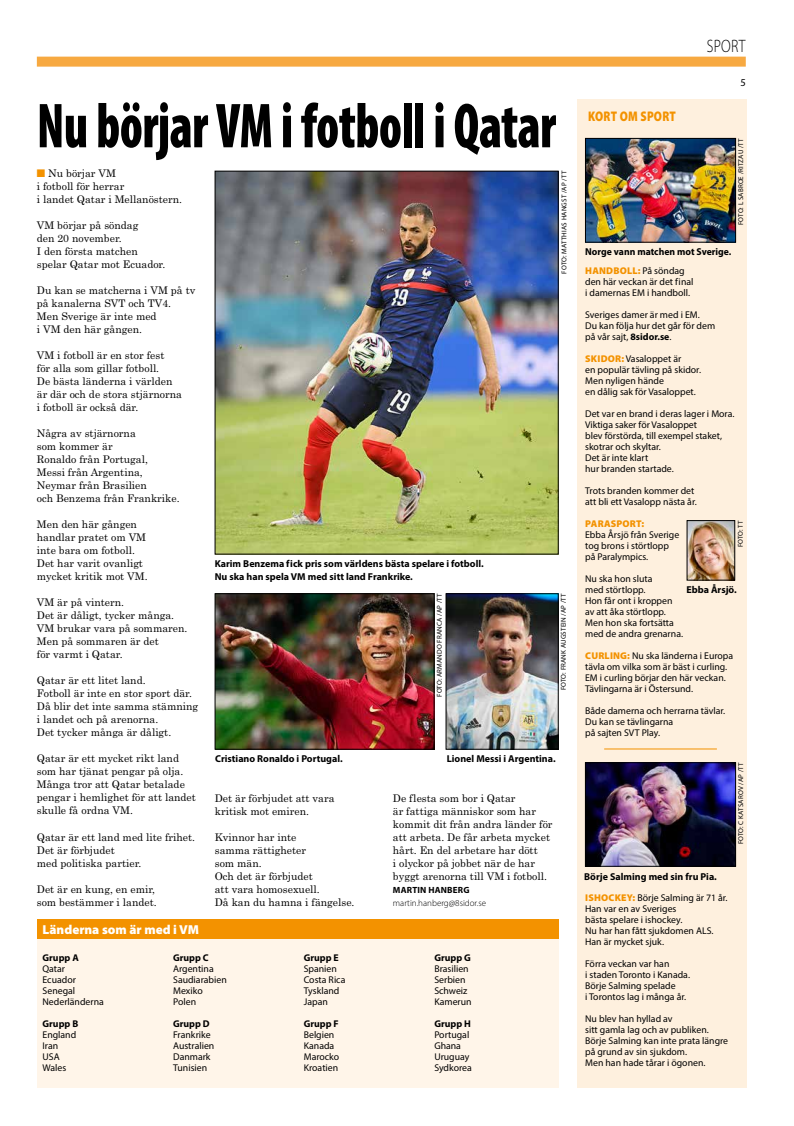
<style>
.page{position:relative;width:794px;height:1126px;background:#fff}
.page>*{position:absolute;margin:0;border:0;box-sizing:border-box;transform-origin:0 0}
.t1{font:900 condensed 64px "Myriad Pro";letter-spacing:-.01em;color:#000;scale:.8 1}
.t2{font:300 18px "Myriad Pro";letter-spacing:.02em;color:#000;scale:.8 1}
.t3{font:900 14px "Myriad Pro";letter-spacing:.02em;color:#f39200;scale:.8 1}
.t4{font:900 13px "Myriad Pro";color:#fff}
.t5{font:10.5px/13px "Century Schoolbook Std";color:#000}
.t6{font:10.5px "Myriad Pro";color:#000}
.t7{font:700 10px/12.6px "Myriad Pro";color:#000}
.t8{font:9.8px/11px "Myriad Pro";color:#000}
.t9{font:700 9.8px "Myriad Pro";color:#000}
.t10{font:900 9.8px "Myriad Pro";letter-spacing:.02em;color:#f39200}
.t11{font:300 9px "Myriad Pro";color:#000}
.t12{font:700 9px "Myriad Pro";letter-spacing:.02em;color:#000}
.t13{font:7px "Myriad Pro";letter-spacing:.02em;color:#000}
.s1{color:#f39200}
.s2{font-weight:900;color:#f39200}
.s3{font-weight:700}
</style>
<div class="page">
<div style="left:576px;top:99px;width:170px;height:988px;background:#fef0de"></div>
<img style="left:217px;top:173px;width:339px;height:379px">
<div style="left:215px;top:171px;width:343px;height:383px;border:1px solid #000"></div>
<div style="left:37px;top:57px;width:709px;height:10px;background:#f7a941"></div>
<hr style="left:604px;top:748px;width:113px;height:1px;background:#f39200">
<img style="left:587px;top:140px;width:147px;height:100px">
<div style="left:585px;top:138px;width:151px;height:104px;border:1px solid #000"></div>
<div style="left:37px;top:919px;width:521px;height:20px;background:#f39200"></div>
<div style="left:37px;top:939px;width:521px;height:148px;background:#fff5e9"></div>
<img style="left:217px;top:595px;width:215px;height:152px">
<div style="left:215px;top:593px;width:219px;height:156px;border:1px solid #000"></div>
<img style="left:448px;top:595px;width:108px;height:152px">
<div style="left:446px;top:593px;width:112px;height:156px;border:1px solid #000"></div>
<img style="left:689px;top:522px;width:44px;height:56px">
<div style="left:687px;top:520px;width:48px;height:60px;border:1px solid #000"></div>
<img style="left:587px;top:764px;width:147px;height:100px">
<div style="left:585px;top:762px;width:151px;height:104px;border:1px solid #000"></div>
<h1 class="t1" style="left:37px;top:85px;width:650px">Nu börjar VM i fotboll i Qatar</h1>
<p class="t5" style="left:37px;top:167px;width:147px"><span class="s1">■</span> Nu börjar VM<br>i fotboll för herrar<br>i landet Qatar i Mellanöstern.</p>
<p class="t5" style="left:37px;top:219px;width:130px">VM börjar på söndag<br>den 20 november.<br>I den första matchen spelar Qatar mot Ecuador.</p>
<p class="t5" style="left:37px;top:284px;width:160px">Du kan se matcherna i VM på tv på kanalerna SVT och TV4.<br>Men Sverige är inte med<br>i VM den här gången.</p>
<p class="t5" style="left:37px;top:349px;width:147px">VM i fotboll är en stor fest<br>för alla som gillar fotboll.<br>De bästa länderna i världen är där och de stora stjärnorna i fotboll är också där.</p>
<p class="t5" style="left:37px;top:427px;width:144px">Några av stjärnorna<br>som kommer är<br>Ronaldo från Portugal,<br>Messi från Argentina,<br>Neymar från Brasilien<br>och Benzema från Frankrike.</p>
<p class="t5" style="left:37px;top:518px;width:112px">Men den här gången handlar pratet om VM inte bara om fotboll.<br>Det har varit ovanligt mycket kritik mot VM.</p>
<p class="t5" style="left:37px;top:596px;width:152px">VM är på vintern.<br>Det är dåligt, tycker många.<br>VM brukar vara på sommaren.<br>Men på sommaren är det<br>för varmt i Qatar.</p>
<p class="t5" style="left:37px;top:674px;width:163px">Qatar är ett litet land.<br>Fotboll är inte en stor sport där.<br>Då blir det inte samma stämning i landet och på arenorna.<br>Det tycker många är dåligt.</p>
<p class="t5" style="left:37px;top:751px;width:161px">Qatar är ett mycket rikt land som har tjänat pengar på olja.<br>Många tror att Qatar betalade pengar i hemlighet för att landet skulle få ordna VM.</p>
<p class="t5" style="left:37px;top:829px;width:160px">Qatar är ett land med lite frihet.<br>Det är förbjudet<br>med politiska partier.</p>
<p class="t5" style="left:37px;top:881px;width:121px">Det är en kung, en emir, som bestämmer i landet.</p>
<h3 class="t4" style="left:43px;top:920px;width:158px">Länderna som är med i VM</h3>
<p class="t13" style="left:559px;top:273px;width:104px;rotate:-90deg">FOTO: MATTHIAS HANGST /AP /TT</p>
<p class="t7" style="left:215px;top:557px;width:270px">Karim Benzema fick pris som världens bästa spelare i fotboll.<br>Nu ska han spela VM med sitt land Frankrike.</p>
<p class="t13" style="left:435px;top:697px;width:105px;rotate:-90deg">FOTO: ARMANDO FRANCA /AP /TT</p>
<p class="t13" style="left:559px;top:690px;width:98px;rotate:-90deg">FOTO: FRANK AUGSTEIN /AP /TT</p>
<p class="t7" style="left:215px;top:752px;width:129px">Cristiano Ronaldo i Portugal.</p>
<p class="t7" style="left:447px;top:752px;width:110px">Lionel Messi i Argentina.</p>
<p class="t5" style="left:215px;top:791px;width:121px">Det är förbjudet att vara kritisk mot emiren.</p>
<p class="t5" style="left:215px;top:830px;width:141px">Kvinnor har inte<br>samma rättigheter<br>som män.<br>Och det är förbjudet<br>att vara homosexuell.<br>Då kan du hamna i fängelse.</p>
<p class="t5" style="left:393px;top:791px;width:161px">De flesta som bor i Qatar<br>är fattiga människor som har kommit dit från andra länder för att arbeta. De får arbeta mycket hårt. En del arbetare har dött<br>i olyckor på jobbet när de har byggt arenorna till VM i fotboll.</p>
<p class="t12" style="left:393px;top:883px;width:78px">MARTIN HANBERG</p>
<p class="t11" style="left:393px;top:897px;width:95px">martin.hanberg@8sidor.se</p>
<p class="t9" style="left:43px;top:951px;width:38px">Grupp A</p>
<p class="t8" style="left:43px;top:963px;width:63px">Qatar<br>Ecuador<br>Senegal<br>Nederländerna</p>
<p class="t9" style="left:43px;top:1017px;width:37px">Grupp B</p>
<p class="t8" style="left:43px;top:1029px;width:35px">England<br>Iran<br>USA<br>Wales</p>
<p class="t9" style="left:173px;top:951px;width:37px">Grupp C</p>
<p class="t8" style="left:173px;top:963px;width:55px">Argentina<br>Saudiarabien<br>Mexiko<br>Polen</p>
<p class="t9" style="left:173px;top:1017px;width:38px">Grupp D</p>
<p class="t8" style="left:173px;top:1029px;width:43px">Frankrike<br>Australien<br>Danmark<br>Tunisien</p>
<p class="t9" style="left:304px;top:951px;width:37px">Grupp E</p>
<p class="t8" style="left:304px;top:963px;width:43px">Spanien<br>Costa Rica<br>Tyskland<br>Japan</p>
<p class="t9" style="left:304px;top:1017px;width:36px">Grupp F</p>
<p class="t8" style="left:304px;top:1029px;width:37px">Belgien<br>Kanada<br>Marocko<br>Kroatien</p>
<p class="t9" style="left:434px;top:951px;width:38px">Grupp G</p>
<p class="t8" style="left:434px;top:963px;width:39px">Brasilien<br>Serbien<br>Schweiz<br>Kamerun</p>
<p class="t9" style="left:434px;top:1017px;width:38px">Grupp H</p>
<p class="t8" style="left:434px;top:1029px;width:39px">Portugal<br>Ghana<br>Uruguay<br>Sydkorea</p>
<h3 class="t3" style="left:588px;top:107px;width:111px">KORT OM SPORT</h3>
<h2 class="t2" style="left:707px;top:35px;width:50px">SPORT</h2>
<p class="t6" style="left:740px;top:76px;width:7px">5</p>
<p class="t13" style="left:736px;top:225px;width:88px;rotate:-90deg">FOTO: L SABROE /RITZAU /TT</p>
<p class="t7" style="left:585px;top:245px;width:148px">Norge vann matchen mot Sverige.</p>
<p class="t8" style="left:585px;top:265px;width:110px"><span class="s2">HANDBOLL:</span> På söndag den här veckan är det final i damernas EM i handboll.</p>
<p class="t8" style="left:585px;top:309px;width:132px">Sveriges damer är med i EM.<br>Du kan följa hur det går för dem på vår sajt, <span class="s3">8sidor.se</span>.</p>
<p class="t8" style="left:585px;top:353px;width:117px"><span class="s2">SKIDOR:</span> Vasaloppet är<br>en populär tävling på skidor.<br>Men nyligen hände<br>en dålig sak för Vasaloppet.</p>
<p class="t8" style="left:585px;top:408px;width:151px">Det var en brand i deras lager i Mora.<br>Viktiga saker för Vasaloppet<br>blev förstörda, till exempel staket, skotrar och skyltar.<br>Det är inte klart<br>hur branden startade.</p>
<p class="t8" style="left:585px;top:485px;width:113px">Trots branden kommer det att bli ett Vasalopp nästa år.</p>
<p class="t10" style="left:585px;top:517px;width:60px">PARASPORT:</p>
<p class="t8" style="left:585px;top:529px;width:96px">Ebba Årsjö från Sverige tog brons i störtlopp på Paralympics.</p>
<p class="t8" style="left:585px;top:573px;width:99px">Nu ska hon sluta<br>med störtlopp.<br>Hon får ont i kroppen av att åka störtlopp.<br>Men hon ska fortsätta med de andra grenarna.</p>
<p class="t8" style="left:585px;top:650px;width:149px"><span class="s2">CURLING:</span> Nu ska länderna i Europa tävla om vilka som är bäst i curling.<br>EM i curling börjar den här veckan.<br>Tävlingarna är i Östersund.</p>
<p class="t8" style="left:585px;top:705px;width:141px">Både damerna och herrarna tävlar.<br>Du kan se tävlingarna<br>på sajten SVT Play.</p>
<p class="t13" style="left:736px;top:547px;width:28px;rotate:-90deg">FOTO: TT</p>
<p class="t7" style="left:686px;top:583px;width:52px">Ebba Årsjö.</p>
<p class="t13" style="left:736px;top:844px;width:83px;rotate:-90deg">FOTO: C KATSAROV /AP /TT</p>
<p class="t7" style="left:584px;top:869px;width:134px">Börje Salming med sin fru Pia.</p>
<p class="t8" style="left:585px;top:892px;width:144px"><span class="s2">ISHOCKEY:</span> Börje Salming är 71 år.<br>Han var en av Sveriges<br>bästa spelare i ishockey.<br>Nu har han fått sjukdomen ALS.<br>Han är mycket sjuk.</p>
<p class="t8" style="left:585px;top:958px;width:106px">Förra veckan var han<br>i staden Toronto i Kanada.<br>Börje Salming spelade<br>i Torontos lag i många år.</p>
<p class="t8" style="left:585px;top:1013px;width:144px">Nu blev han hyllad av<br>sitt gamla lag och av publiken.<br>Börje Salming kan inte prata längre på grund av sin sjukdom.<br>Men han hade tårar i ögonen.</p>
</div>
